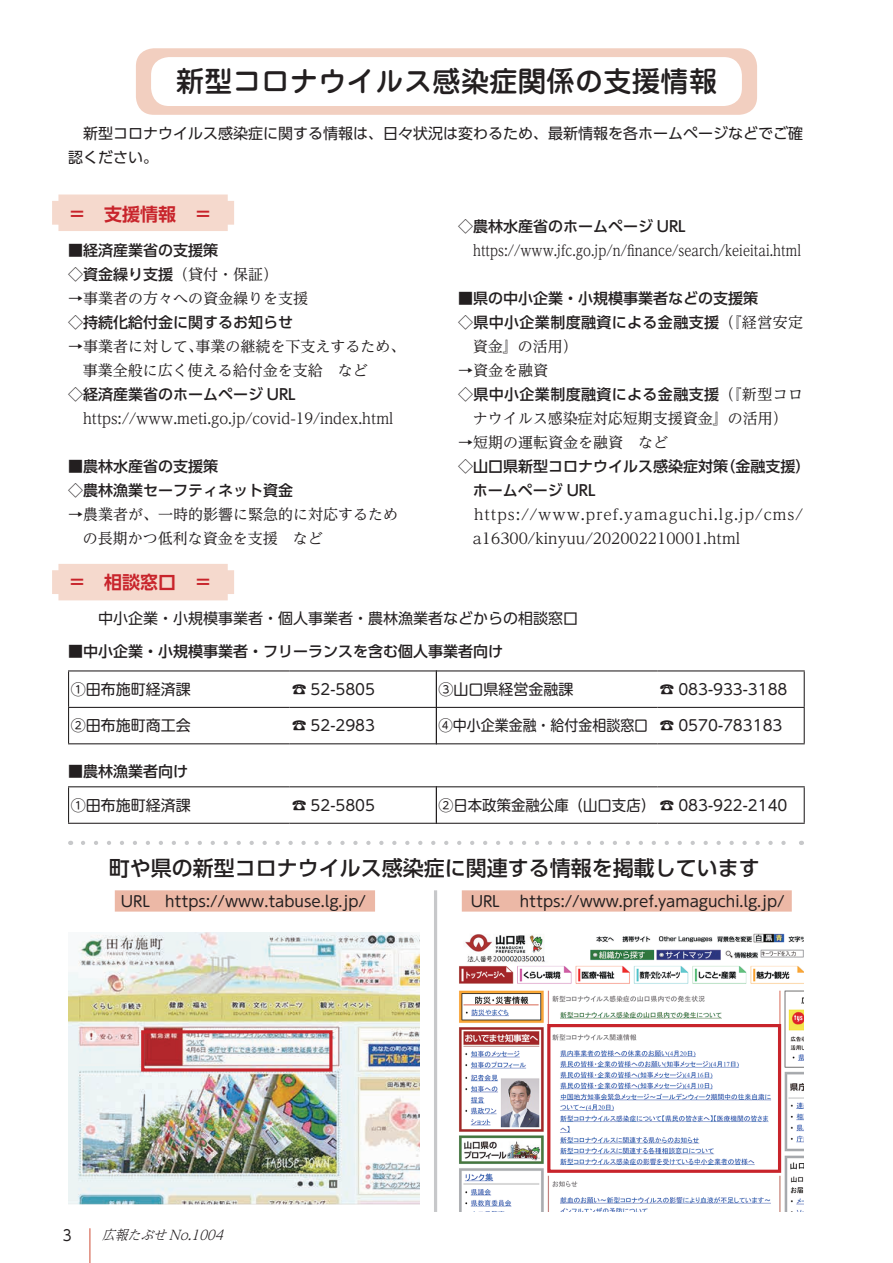
<style>
.page{position:relative;width:893px;height:1263px;background:#fff}
.page>*{position:absolute;margin:0;border:0;box-sizing:border-box;transform-origin:0 0}
.t1{font:500 28.5px "Jun 34 Pro";color:#231f20}
.t2{font:500 21px "UD Shin Go Pro";color:#231f20}
.t3{font:700 18px "UD Shin Go Pro De";color:#c8242b}
.t4{font:15px/24px "UD Reimin Pro";color:#231f20}
.t5{font:500 15px/24px "UD Shin Go Pro";color:#231f20}
.t6{font:15px "UD Shin M Go Pro";color:#231f20}
.t7{font:15px/24px "UD Shin Go Pro";color:#231f20}
.t8{font:15px "UD Reimin Pro";color:#231f20;scale:.84 1}
.t9{font:15px "UD Reimin Pro";color:#231f20;scale:.94 1}
.t10{font:500 15px "UD Shin Go Pro";letter-spacing:.025em;color:#231f20}
.t11{font:15px "UD Shin M Go Pro";color:#231f20;scale:.96 1}
.t12{font:15px "UD Shin Go Pro";color:#231f20;scale:.9 1}
.t13{font:italic 300 13.5px "UD Reimin Pro";color:#231f20;scale:.95 1}
.s1{font-family:"UD Reimin Pro";font-weight:400}
</style>
<div class="page">
<hr style="left:89px;top:1228px;width:1px;height:35px;background:#d15743">
<div style="left:136px;top:48px;width:621px;height:67px;background:#f2cfc0;border-radius:18px"></div>
<div style="left:151px;top:57px;width:591px;height:49px;background:#fff;border-radius:18px"></div>
<svg style="left:83px;top:841px;width:703px;height:4px"></svg>
<img style="left:68px;top:932px;width:351px;height:273px">
<div style="left:141px;top:1030px;width:192px;height:41px;border:3px solid #c8242b"></div>
<img style="left:459px;top:933px;width:344px;height:278px">
<div style="left:547px;top:1024px;width:234px;height:149px;border:3px solid #c8242b"></div>
<div style="left:115px;top:890px;width:260px;height:21px;background:#ecb8a6"></div>
<div style="left:462px;top:890px;width:330px;height:21px;background:#ecb8a6"></div>
<hr style="left:434px;top:890px;width:3px;height:322px;background:#c7c8ca">
<div style="left:52px;top:194px;width:182px;height:37px;background:#f5d9cd"></div>
<div style="left:52px;top:564px;width:182px;height:36px;background:#f5d9cd"></div>
<hr style="left:68px;top:670px;width:222px;height:1px;background:#231f20">
<hr style="left:68px;top:671px;width:1px;height:36px;background:#231f20">
<hr style="left:290px;top:670px;width:147px;height:1px;background:#231f20">
<hr style="left:68px;top:707px;width:222px;height:1px;background:#231f20">
<hr style="left:68px;top:708px;width:1px;height:35px;background:#231f20">
<hr style="left:290px;top:707px;width:147px;height:1px;background:#231f20">
<hr style="left:68px;top:743px;width:222px;height:1px;background:#231f20">
<hr style="left:290px;top:743px;width:147px;height:1px;background:#231f20">
<hr style="left:436px;top:670px;width:221px;height:1px;background:#231f20">
<hr style="left:436px;top:671px;width:1px;height:36px;background:#231f20">
<hr style="left:657px;top:670px;width:148px;height:1px;background:#231f20">
<hr style="left:804px;top:671px;width:1px;height:36px;background:#231f20">
<hr style="left:436px;top:707px;width:221px;height:1px;background:#231f20">
<hr style="left:436px;top:708px;width:1px;height:35px;background:#231f20">
<hr style="left:657px;top:707px;width:148px;height:1px;background:#231f20">
<hr style="left:804px;top:708px;width:1px;height:35px;background:#231f20">
<hr style="left:436px;top:743px;width:221px;height:1px;background:#231f20">
<hr style="left:657px;top:743px;width:148px;height:1px;background:#231f20">
<hr style="left:68px;top:786px;width:222px;height:1px;background:#231f20">
<hr style="left:68px;top:787px;width:1px;height:36px;background:#231f20">
<hr style="left:290px;top:786px;width:147px;height:1px;background:#231f20">
<hr style="left:68px;top:823px;width:222px;height:1px;background:#231f20">
<hr style="left:290px;top:823px;width:147px;height:1px;background:#231f20">
<hr style="left:436px;top:786px;width:221px;height:1px;background:#231f20">
<hr style="left:436px;top:787px;width:1px;height:36px;background:#231f20">
<hr style="left:657px;top:786px;width:148px;height:1px;background:#231f20">
<hr style="left:804px;top:787px;width:1px;height:36px;background:#231f20">
<hr style="left:436px;top:823px;width:221px;height:1px;background:#231f20">
<hr style="left:657px;top:823px;width:148px;height:1px;background:#231f20">
<h1 class="t1" style="left:176px;top:59px;width:543px">新型コロナウイルス感染症関係の支援情報</h1>
<p class="t7" style="left:68px;top:121px;width:737px">　新型コロナウイルス感染症に関する情報は、日々状況は変わるため、最新情報を各ホームページなどでご確認ください。</p>
<p class="t3" style="left:68px;top:199px;width:110px">＝　支援情報</p>
<p class="t5" style="left:68px;top:238px;width:212px">■経済産業省の支援策<br>◇資金繰り支援<span class="s1">（貸付・保証(</span></p>
<p class="t4" style="left:68px;top:286px;width:242px">→事業者の方々への資金繰りを支援</p>
<p class="t5" style="left:68px;top:310px;width:227px">◇持続化給付金に関するお知らせ</p>
<p class="t4" style="left:196px;top:334px;width:211px">事業の継続を下支えするため、</p>
<p class="t3" style="left:194px;top:199px;width:19px">=</p>
<p class="t5" style="left:458px;top:214px;width:229px">◇農林水産省のホームページ URL</p>
<p class="t8" style="left:473px;top:238px;width:392px">https://www.jfc.go j p. /n/ finance/search/keieitai.html</p>
<p class="t5" style="left:458px;top:286px;width:346px">■県の中小企業・小規模事業者などの支援策<br>◇県中小企業制度融資による金融支援<span class="s1">（『経営安定</span></p>
<p class="t4" style="left:473px;top:334px;width:106px">資金』の活用(</p>
<p class="t4" style="left:458px;top:358px;width:91px">→資金を融資</p>
<p class="t10" style="left:458px;top:382px;width:346px">◇県中小企業制度融資による金融支援<span class="s1">（『新型コロ</span></p>
<p class="t4" style="left:473px;top:406px;width:316px">ナウイルス感染症対応短期支援資金』の活用(</p>
<p class="t4" style="left:458px;top:430px;width:211px">→短期の運転資金を融資　など</p>
<p class="t5" style="left:721px;top:454px;width:91px">（金融支援(</p>
<p class="t4" style="left:83px;top:334px;width:286px;text-indent:-15px">→事業者に対して、<br>事業全般に広く使える給付金を支給　など</p>
<p class="t5" style="left:68px;top:382px;width:229px">◇経済産業省のホームページ URL</p>
<p class="t9" style="left:83px;top:406px;width:332px">https://www.meti.go j p. /covid-19/index.html</p>
<p class="t5" style="left:68px;top:454px;width:227px">■農林水産省の支援策<br>◇農林漁業セーフティネット資金</p>
<p class="t4" style="left:83px;top:502px;width:317px;text-indent:-15px">→農業者が、一時的影響に緊急的に対応するための長期かつ低利な資金を支援　など</p>
<p class="t3" style="left:194px;top:568px;width:19px">=</p>
<p class="t5" style="left:473px;top:454px;width:257px;text-indent:-15px">◇山口県新型コロナウイルス感染症対策ホームページ URL</p>
<p class="t4" style="left:473px;top:502px;width:331px;text-indent:-15px">　https://www.pref.yamaguchi.lg.jp/cms/ a16300/kinyuu/202002210001.html</p>
<p class="t3" style="left:68px;top:568px;width:110px">＝　相談窓口</p>
<p class="t7" style="left:68px;top:606px;width:512px">　　中小企業・小規模事業者・個人事業者・農林漁業者などからの相談窓口</p>
<p class="t5" style="left:68px;top:639px;width:436px">■中小企業・小規模事業者・フリーランスを含む個人事業者向け</p>
<p class="t6" style="left:71px;top:677px;width:121px">①田布施町経済課</p>
<p class="t6" style="left:292px;top:677px;width:85px">☎ 52-5805</p>
<p class="t6" style="left:438px;top:677px;width:136px">③山口県経営金融課</p>
<p class="t6" style="left:660px;top:677px;width:129px">☎ 083-933-3188</p>
<p class="t6" style="left:71px;top:713px;width:121px">②田布施町商工会</p>
<p class="t6" style="left:292px;top:713px;width:85px">☎ 52-2983</p>
<p class="t11" style="left:438px;top:713px;width:220px">④中小企業金融・給付金相談窓口</p>
<p class="t6" style="left:660px;top:713px;width:124px">☎ 0570-783183</p>
<p class="t5" style="left:68px;top:758px;width:121px">■農林漁業者向け</p>
<p class="t6" style="left:71px;top:793px;width:121px">①田布施町経済課</p>
<p class="t6" style="left:292px;top:793px;width:85px">☎ 52-5805</p>
<p class="t6" style="left:438px;top:793px;width:350px">②日本政策金融公庫（山口支店( ☎ 083-922-2140</p>
<h2 class="t2" style="left:109px;top:851px;width:652px">町や県の新型コロナウイルス感染症に関連する情報を掲載しています</h2>
<p class="t6" style="left:471px;top:889px;width:315px">URL　 https://www.pref.yamaguchi l g. .jp/</p>
<p class="t6" style="left:121px;top:889px;width:247px">URL　https://www.tabuse l g. .jp/</p>
<p class="t12" style="left:61px;top:1223px;width:16px">３</p>
<p class="t13" style="left:102px;top:1224px;width:75px">広報たぶせ</p>
<p class="t13" style="left:188px;top:1224px;width:44px">.1004</p>
<p class="t13" style="left:169px;top:1224px;width:27px">No</p>
</div>
